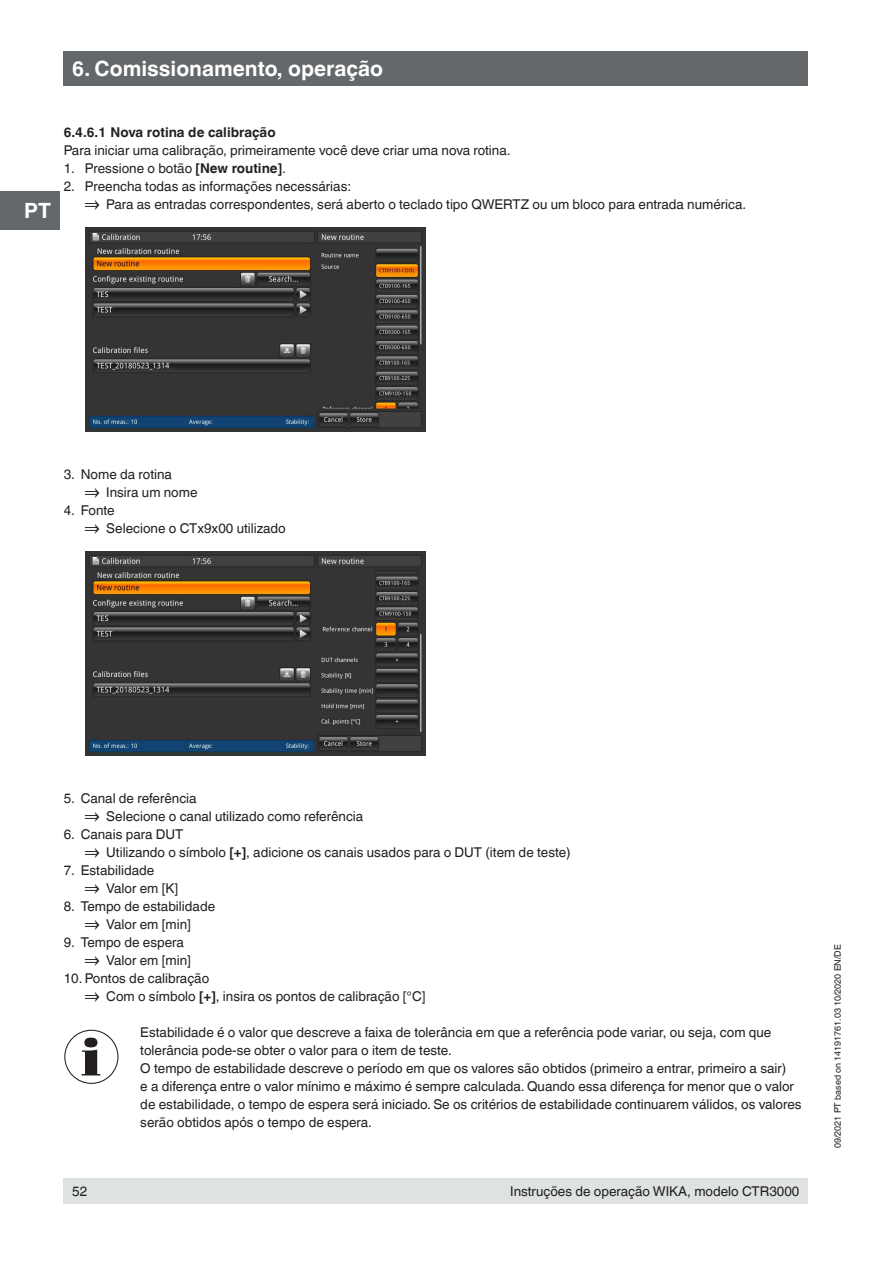
<style>
.page{position:relative;width:893px;height:1263px;background:#fff}
.page>*{position:absolute;margin:0;border:0;box-sizing:border-box;transform-origin:0 0}
.t1{font:700 21px "Helvetica World";color:#fff}
.t2{font:13.5px/18px "Helvetica World";color:#231f20}
.t3{font:700 13.5px "Helvetica World";color:#231f20}
.t4{font:9px "Helvetica World";color:#231f20}
.s1{font-weight:700}
.s2{font-size:20.4px}
</style>
<div class="page">
<div style="left:64px;top:51px;width:744px;height:34px;background:#64686b"></div>
<div style="left:0;top:191px;width:60px;height:39px;background:#64686b"></div>
<div style="left:64px;top:1178px;width:744px;height:25px;background:#dfe2e2"></div>
<img style="left:85px;top:227px;width:340px;height:204px">
<img style="left:85px;top:551px;width:340px;height:204px">
<svg style="left:82px;top:1037px;width:18px;height:38px"></svg>
<div style="left:64px;top:1030px;width:54px;height:54px;border:1px solid #231f20;border-radius:50%"></div>
<h1 class="t1" style="left:72px;top:56px;width:312px">6. Comissionamento, operação</h1>
<h1 class="t1" style="left:24px;top:198px;width:28px">PT</h1>
<p class="t3" style="left:64px;top:125px;width:213px">6.4.6.1 Nova rotina de calibração</p>
<p class="t2" style="left:64px;top:142px;width:448px">Para iniciar uma calibração, primeiramente você deve criar uma nova rotina.</p>
<p class="t2" style="left:64px;top:160px;width:224px">1. Pressione o botão <span class="s1">[New routine]</span>.</p>
<p class="t2" style="left:85px;top:178px;width:663px;text-indent:-21px">2. Preencha todas as informações necessárias:<br><span class="s2">⇒</span> Para as entradas correspondentes, será aberto o teclado tipo QWERTZ ou um bloco para entrada numérica.</p>
<p class="t2" style="left:85px;top:466px;width:114px;text-indent:-21px">3. Nome da rotina<br><span class="s2">⇒</span> Insira um nome</p>
<p class="t2" style="left:85px;top:502px;width:202px;text-indent:-21px">4. Fonte<br><span class="s2">⇒</span> Selecione o CTx9x00 utilizado</p>
<p class="t2" style="left:85px;top:790px;width:280px;text-indent:-21px">5. Canal de referência<br><span class="s2">⇒</span> Selecione o canal utilizado como referência</p>
<p class="t2" style="left:85px;top:826px;width:487px;text-indent:-21px">6. Canais para DUT<br><span class="s2">⇒</span> Utilizando o símbolo <span class="s1">[+]</span>, adicione os canais usados para o DUT (item de teste)</p>
<p class="t2" style="left:85px;top:862px;width:95px;text-indent:-21px">7. Estabilidade<br><span class="s2">⇒</span> Valor em [K]</p>
<p class="t2" style="left:64px;top:898px;width:153px;text-align:center">8. Tempo de estabilidade <span class="s2">⇒</span> Valor em [min]</p>
<p class="t2" style="left:85px;top:934px;width:107px;text-indent:-21px">9. Tempo de espera <span class="s2">⇒</span> Valor em [min]</p>
<p class="t2" style="left:85px;top:970px;width:342px;text-indent:-21px">10. Pontos de calibração<br><span class="s2">⇒</span> Com o símbolo <span class="s1">[+]</span>, insira os pontos de calibração [°C]</p>
<p class="t2" style="left:140px;top:1024px;width:663px">Estabilidade é o valor que descreve a faixa de tolerância em que a referência pode variar, ou seja, com que tolerância pode-se obter o valor para o item de teste.<br>O tempo de estabilidade descreve o período em que os valores são obtidos (primeiro a entrar, primeiro a sair)<br>e a diferença entre o valor mínimo e máximo é sempre calculada. Quando essa diferença for menor que o valor de estabilidade, o tempo de espera será iniciado. Se os critérios de estabilidade continuarem válidos, os valores serão obtidos após o tempo de espera.</p>
<p class="t2" style="left:72px;top:1182px;width:17px">52</p>
<p class="t2" style="left:510px;top:1182px;width:291px">Instruções de operação WIKA, modelo CTR3000</p>
<p class="t4" style="left:832px;top:1148px;width:205px;rotate:-90deg">09/2021 PT based on 14191761.03 10/2020 EN/DE</p>
</div>
